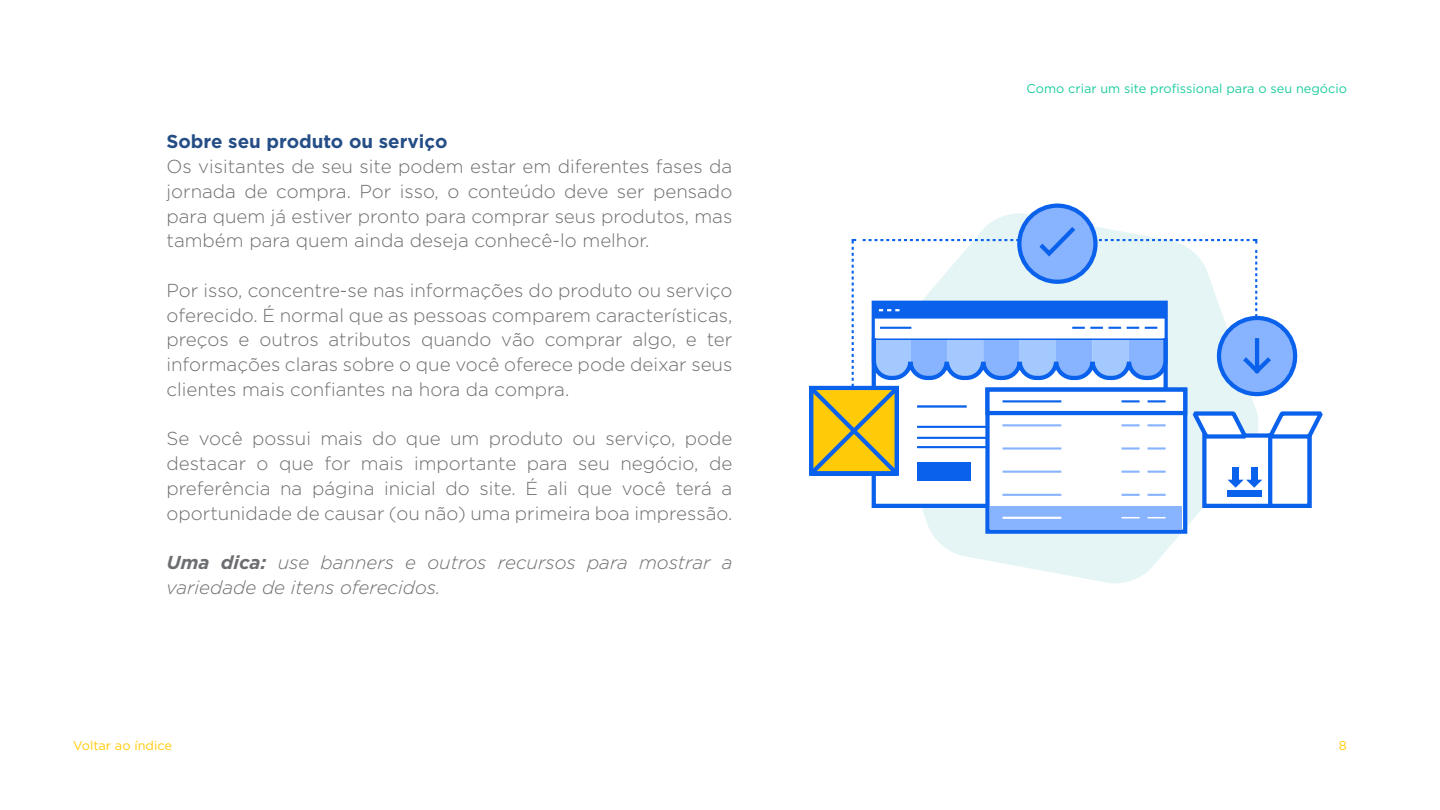
<style>
.page{position:relative;width:1440px;height:810px;background:#fff}
.page>*{position:absolute;margin:0;border:0;box-sizing:border-box;transform-origin:0 0}
.t1{font:300 18.75px/24.8px "Gotham HTF";color:#6d6e71;text-align:justify}
.t2{font:italic 300 18.75px/24.8px "Gotham HTF";color:#6d6e71}
.t3{font:700 18.75px "Gotham HTF";color:#264e86}
.t4{font:12.75px "Gotham HTF";color:#1dcd9f}
.t5{font:12.75px "Gotham HTF";color:#ffcb08}
.s1{font-weight:700}
</style>
<div class="page">
<svg style="left:922px;top:211px;width:280px;height:373px;fill:#e5f5f5"></svg>
<div style="left:872px;top:301px;width:296px;height:207px;background:#fff;border:4px solid #0a61eb"></div>
<svg style="left:1019px;top:206px;width:76px;height:76px"></svg>
<div style="left:1017px;top:204px;width:81px;height:80px;border:4px solid #0a61eb;border-radius:50%"></div>
<div style="left:985px;top:388px;width:202px;height:146px;background:#fff;border:4px solid #0a61eb"></div>
<div style="left:991px;top:506px;width:191px;height:22px;background:#87b3ff"></div>
<hr style="left:1003px;top:494px;width:58px;height:2px;background:#87b3ff">
<svg style="left:1122px;top:494px;width:18px;height:2px"></svg>
<svg style="left:1148px;top:494px;width:18px;height:2px"></svg>
<hr style="left:1003px;top:517px;width:58px;height:2px;background:#fff">
<svg style="left:1122px;top:517px;width:18px;height:1px"></svg>
<svg style="left:1148px;top:517px;width:18px;height:1px"></svg>
<div style="left:1202px;top:433px;width:110px;height:75px;background:#fff;border:4px solid #0a61eb"></div>
<div style="left:1268px;top:433px;width:44px;height:75px;background:#fff;border:4px solid #0a61eb"></div>
<div style="left:1227px;top:490px;width:35px;height:6px;background:#0a61eb"></div>
<svg style="left:809px;top:222px;width:514px;height:266px"></svg>
<p class="t3" style="left:166px;top:131px;width:283px">Sobre seu produto ou serviço</p>
<p class="t1" style="left:166px;top:154px;width:567px">Os visitantes de seu site podem estar em diferentes fases da jornada de compra. Por isso, o conteúdo deve ser pensado para quem já estiver pronto para comprar seus produtos, mas também para quem ainda deseja conhecê-lo melhor.</p>
<p class="t1" style="left:166px;top:278px;width:567px">Por isso, concentre-se nas informações do produto ou serviço oferecido. É normal que as pessoas comparem características, preços e outros atributos quando vão comprar algo, e ter informações claras sobre o que você oferece pode deixar seus clientes mais confiantes na hora da compra.</p>
<p class="t1" style="left:166px;top:426px;width:567px">Se você possui mais do que um produto ou serviço, pode destacar o que for mais importante para seu negócio, de preferência na página inicial do site. É ali que você terá a oportunidade de causar (ou não) uma primeira boa impressão.</p>
<p class="t2" style="left:166px;top:550px;width:567px"><span class="s1">Uma dica:</span> use banners e outros recursos para mostrar a variedade de itens oferecidos.</p>
<p class="t5" style="left:73px;top:739px;width:100px">Voltar ao índice</p>
<p class="t4" style="left:1027px;top:82px;width:322px">Como criar um site profissional para o seu negócio</p>
<p class="t5" style="left:1339px;top:739px;width:10px">8</p>
</div>
